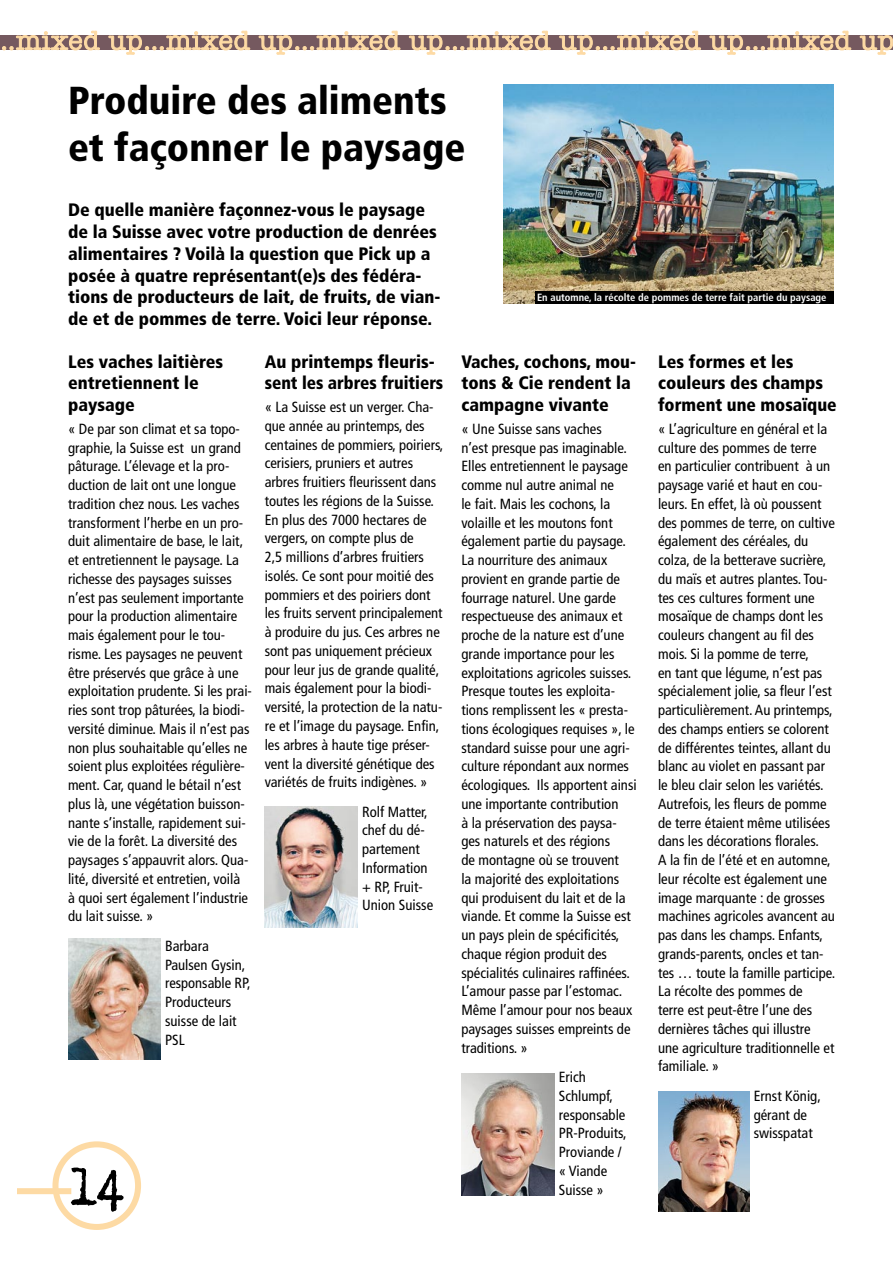
<style>
.page{position:relative;width:893px;height:1263px;background:#fff}
.page>*{position:absolute;margin:0;border:0;box-sizing:border-box;transform-origin:0 0}
.t1{font:63px "Trixie";color:#000}
.t2{font:900 condensed 39px/46.8px "Frutiger";color:#000}
.t3{font:900 condensed 18px/21.6px "Frutiger";color:#000}
.t4{font:condensed 14.7px/18.8px "Frutiger";color:#000}
.t5{font:700 condensed 10.5px "Frutiger";color:#fff}
</style>
<div class="page">
<img style="left:504px;top:85px;width:329px;height:219px">
<img style="left:68px;top:938px;width:93px;height:121px">
<img style="left:265px;top:806px;width:92px;height:121px">
<img style="left:461px;top:1074px;width:94px;height:122px">
<img style="left:658px;top:1091px;width:91px;height:121px">
<svg style="left:0;top:30px;width:893px;height:25px"></svg>
<div style="left:52px;top:1141px;width:89px;height:89px;border:6px solid #fddaa4;border-radius:50%"></div>
<div style="left:17px;top:1188px;width:54px;height:6px;background:#fddaa4"></div>
<div style="left:535px;top:291px;width:298px;height:13px;background:#000"></div>
<h2 class="t2" style="left:68px;top:77px;width:399px">Produire des aliments et façonner le paysage</h2>
<p class="t3" style="left:68px;top:199px;width:374px">De quelle manière façonnez-vous le paysage de la Suisse avec votre production de denrées alimentaires ? Voilà la question que Pick up a posée à quatre représentant(e)s des fédéra&shy;tions de producteurs de lait, de fruits, de vian&shy;de et de pommes de terre. Voici leur réponse.</p>
<p class="t3" style="left:68px;top:350px;width:157px">Les vaches laitières entretiennent le paysage</p>
<p class="t4" style="left:68px;top:419px;width:185px">« De par son climat et sa topo&shy;graphie, la Suisse est un grand pâturage. L’élevage et la pro&shy;duction de lait ont une longue tradition chez nous. Les vaches transforment l’herbe en un pro&shy;duit alimentaire de base, le lait, et entretiennent le paysage. La richesse des paysages suisses n’est pas seulement importante pour la production alimentaire mais également pour le tou&shy;risme. Les paysages ne peuvent être préservés que grâce à une exploitation prudente. Si les prai&shy;ries sont trop pâturées, la biodi&shy;versité diminue. Mais il n’est pas non plus souhaitable qu’elles ne soient plus exploitées régulière&shy;ment. Car, quand le bétail n’est plus là, une végétation buisson&shy;nante s’installe, rapidement sui&shy;vie de la forêt. La diversité des paysages s’appauvrit alors. Qua&shy;lité, diversité et entretien, voilà<br>à quoi sert également l’industrie du lait suisse. »</p>
<p class="t4" style="left:165px;top:936px;width:87px">Barbara<br>Paulsen Gysin, responsable RP,<br>Producteurs suisse de lait<br>PSL</p>
<p class="t5" style="left:537px;top:291px;width:291px">En automne, la récolte de pommes de terre fait partie du paysage</p>
<p class="t3" style="left:265px;top:350px;width:180px">Au printemps fleuris&shy;sent les arbres fruitiers</p>
<p class="t4" style="left:265px;top:398px;width:180px">« La Suisse est un verger. Cha&shy;que année au printemps, des centaines de pommiers, poiriers, cerisiers, pruniers et autres arbres fruitiers fleurissent dans toutes les régions de la Suisse.<br>En plus des 7000 hectares de vergers, on compte plus de<br>2,5 millions d’arbres fruitiers isolés. Ce sont pour moitié des pommiers et des poiriers dont les fruits servent principalement à produire du jus. Ces arbres ne sont pas uniquement précieux pour leur jus de grande qualité, mais également pour la biodi&shy;versité, la protection de la natu&shy;re et l’image du paysage. Enfin, les arbres à haute tige préser&shy;vent la diversité génétique des variétés de fruits indigènes. »</p>
<p class="t4" style="left:362px;top:802px;width:73px">Rolf Matter, chef du dé&shy;partement<br>Information + RP, Fruit-<br>Union Suisse</p>
<p class="t3" style="left:658px;top:350px;width:180px">Les formes et les couleurs des champs forment une mosaïque</p>
<p class="t4" style="left:658px;top:419px;width:179px">« L’agriculture en général et la culture des pommes de terre<br>en particulier contribuent à un paysage varié et haut en cou&shy;leurs. En effet, là où poussent des pommes de terre, on cultive également des céréales, du colza, de la betterave sucrière, du maïs et autres plantes. Tou&shy;tes ces cultures forment une mosaïque de champs dont les couleurs changent au fil des mois. Si la pomme de terre,<br>en tant que légume, n’est pas spécialement jolie, sa fleur l’est particulièrement. Au printemps, des champs entiers se colorent de différentes teintes, allant du blanc au violet en passant par le bleu clair selon les variétés.<br>Autrefois, les fleurs de pomme de terre étaient même utilisées dans les décorations florales.<br>A la fin de l’été et en automne, leur récolte est également une image marquante : de grosses machines agricoles avancent au pas dans les champs. Enfants, grands-parents, oncles et tan&shy;tes … toute la famille participe.<br>La récolte des pommes de<br>terre est peut-être l’une des dernières tâches qui illustre<br>une agriculture traditionnelle et familiale. »</p>
<p class="t4" style="left:754px;top:1086px;width:69px">Ernst König, gérant de swisspatat</p>
<p class="t3" style="left:461px;top:350px;width:175px">Vaches, cochons, mou&shy;tons &amp; Cie rendent la campagne vivante</p>
<p class="t4" style="left:461px;top:419px;width:177px">« Une Suisse sans vaches<br>n’est presque pas imaginable.<br>Elles entretiennent le paysage comme nul autre animal ne<br>le fait. Mais les cochons, la volaille et les moutons font également partie du paysage.<br>La nourriture des animaux provient en grande partie de fourrage naturel. Une garde respectueuse des animaux et proche de la nature est d’une grande importance pour les exploitations agricoles suisses.<br>Presque toutes les exploita&shy;tions remplissent les « presta&shy;tions écologiques requises », le standard suisse pour une agri&shy;culture répondant aux normes écologiques. Ils apportent ainsi une importante contribution<br>à la préservation des paysa&shy;ges naturels et des régions<br>de montagne où se trouvent<br>la majorité des exploitations qui produisent du lait et de la viande. Et comme la Suisse est un pays plein de spécificités, chaque région produit des spécialités culinaires raffinées.<br>L’amour passe par l’estomac.<br>Même l’amour pour nos beaux paysages suisses empreints de traditions. »</p>
<p class="t4" style="left:559px;top:1068px;width:69px">Erich<br>Schlumpf, responsable<br>PR-Produits,<br>Proviande / « Viande<br>Suisse »</p>
<h1 class="t1" style="left:65px;top:1144px;width:64px">14</h1>
</div>
